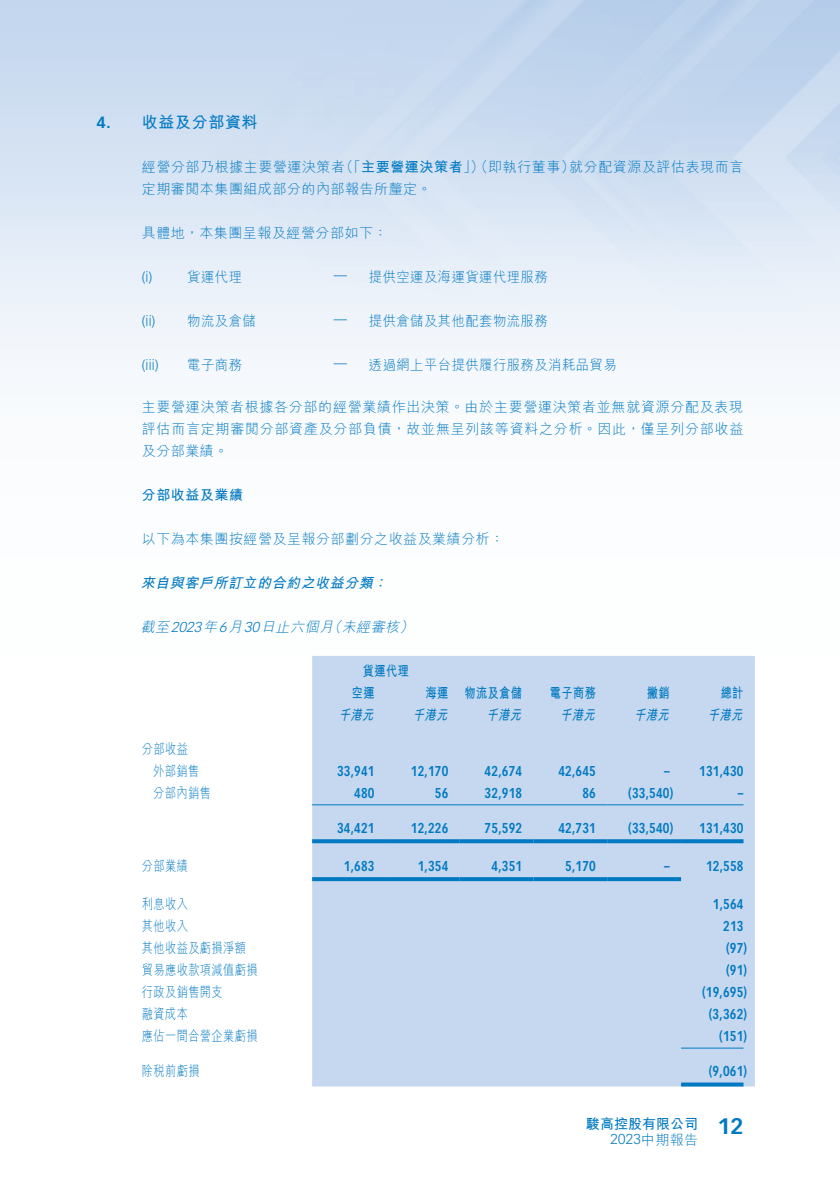
<style>
.page{position:relative;width:840px;height:1191px;background:#fff}
.page>*{position:absolute;margin:0;border:0;box-sizing:border-box;transform-origin:0 0}
._07_NH1{font:700 16px "M Hei HK";letter-spacing:.04em;color:#0079c2}
._07_NH1-2{font:700 16px "Vectora LT Std";color:#0079c2}
._06_Notes{font:300 14px/22px "M Hei HK";letter-spacing:.04em;color:#0079c2}
._51_N_Table_txt{font:700 14px "Vectora LT Std";letter-spacing:.02em;color:#0079c2;scale:.8 1}
._51_N_Table_txt-2{font:300 14px "M Hei HK";letter-spacing:.035em;color:#0079c2;scale:.8 1}
._51_N_Table_txt-3{font:300 14px "M Hei HK";letter-spacing:.035em;color:#0079c2;scale:.95 1}
._06_Notes-2{font:italic 300 14px "M Hei HK";color:#0079c2}
._51_N_Table_txt-4{font:700 14px "M Hei HK";letter-spacing:.04em;color:#0079c2;scale:.8 1}
._51_N_Table_txt-5{font:italic 700 14px "M Hei HK";color:#0079c2;scale:.8 1}
._06_Notes-3{font:italic 700 14px "M Hei HK";color:#0079c2}
._51_N_Table_txt-6{font:300 14px "Vectora LT Std";letter-spacing:.025em;color:#0079c2;scale:.95 1}
._08_NH2{font:700 14px "M Hei HK";color:#0079c2}
._51_N_Table_txt-7{font:300 14px "Vectora LT Std";letter-spacing:.025em;color:#0079c2}
._08_NH2-2{font:700 14px "M Hei HK";letter-spacing:.04em;color:#0079c2}
.s1{font-weight:700}
.s2{font-family:"Vectora LT Std"}
.s3{font-family:"Vectora LT Std";font-size:22px}
.s4{font-family:"M Hei HK"}
</style>
<div class="page">
<div style="left:312px;top:656px;width:442px;height:430px;background:#c6d8ef"></div>
<hr style="left:312px;top:804px;width:73px;height:1px;background:#0079c2">
<hr style="left:385px;top:804px;width:74px;height:1px;background:#0079c2">
<hr style="left:459px;top:804px;width:74px;height:1px;background:#0079c2">
<hr style="left:533px;top:804px;width:74px;height:1px;background:#0079c2">
<hr style="left:607px;top:804px;width:73px;height:1px;background:#0079c2">
<hr style="left:680px;top:804px;width:63px;height:1px;background:#0079c2">
<svg style="left:312px;top:839px;width:73px;height:4px"></svg>
<svg style="left:385px;top:839px;width:74px;height:4px"></svg>
<svg style="left:459px;top:839px;width:74px;height:4px"></svg>
<svg style="left:533px;top:839px;width:74px;height:4px"></svg>
<svg style="left:607px;top:839px;width:73px;height:4px"></svg>
<svg style="left:680px;top:839px;width:63px;height:4px"></svg>
<svg style="left:312px;top:877px;width:73px;height:4px"></svg>
<svg style="left:385px;top:877px;width:74px;height:4px"></svg>
<svg style="left:459px;top:877px;width:74px;height:4px"></svg>
<svg style="left:533px;top:877px;width:74px;height:4px"></svg>
<svg style="left:607px;top:877px;width:73px;height:4px"></svg>
<hr style="left:680px;top:1047px;width:63px;height:1px;background:#0079c2">
<svg style="left:680px;top:1082px;width:63px;height:4px"></svg>
<p class="_07_NH1-2" style="left:96px;top:112px;width:16px">4.</p>
<p class="_07_NH1" style="left:142px;top:110px;width:117px">收益及分部資料</p>
<p class="_06_Notes" style="left:339px;top:155px;width:237px">（「<span class="s1">主要營運決策者</span>」）（即執行董事）</p>
<p class="_06_Notes" style="left:569px;top:155px;width:176px">就分配資源及評估表現而言</p>
<p class="_06_Notes" style="left:142px;top:155px;width:291px">經營分部乃根據主要營運決策者<br>定期審閱本集團組成部分的內部報告所釐定。</p>
<p class="_06_Notes" style="left:142px;top:221px;width:247px">具體地，本集團呈報及經營分部如下：</p>
<p class="_51_N_Table_txt-3" style="left:368px;top:269px;width:190px">提供空運及海運貨運代理服務</p>
<p class="_51_N_Table_txt-3" style="left:187px;top:269px;width:59px">貨運代理</p>
<p class="_51_N_Table_txt-6" style="left:142px;top:269px;width:12px">)i(</p>
<p class="_51_N_Table_txt-6" style="left:333px;top:266px;width:15px">—</p>
<p class="_51_N_Table_txt-6" style="left:142px;top:313px;width:16px">)i i(</p>
<p class="_51_N_Table_txt-3" style="left:187px;top:313px;width:74px">物流及倉儲</p>
<p class="_51_N_Table_txt-6" style="left:333px;top:310px;width:15px">—</p>
<p class="_51_N_Table_txt-3" style="left:368px;top:313px;width:190px">提供倉儲及其他配套物流服務</p>
<p class="_51_N_Table_txt-3" style="left:368px;top:357px;width:262px">透過網上平台提供履行服務及消耗品貿易</p>
<p class="_51_N_Table_txt-3" style="left:187px;top:357px;width:59px">電子商務</p>
<p class="_51_N_Table_txt-6" style="left:142px;top:357px;width:19px">(iii)</p>
<p class="_06_Notes" style="left:142px;top:396px;width:602px;text-align:justify">主要營運決策者根據各分部的經營業績作出決策。由於主要營運決策者並無就資源分配及表現評估而言定期審閱分部資產及分部負債，故並無呈列該等資料之分析。因此，僅呈列分部收益及分部業績。</p>
<p class="_08_NH2-2" style="left:142px;top:485px;width:103px">分部收益及業績</p>
<p class="_06_Notes" style="left:142px;top:528px;width:363px">以下為本集團按經營及呈報分部劃分之收益及業績分析：</p>
<p class="_06_Notes-3" style="left:373px;top:573px;width:19px">：</p>
<p class="_51_N_Table_txt-6" style="left:333px;top:354px;width:15px">—</p>
<p class="_06_Notes-3" style="left:141px;top:573px;width:237px">來自與客戶所訂立的合約之收益分類</p>
<p class="_06_Notes-2" style="left:327px;top:620px;width:18px">（</p>
<p class="_06_Notes-2" style="left:399px;top:620px;width:18px">(</p>
<p class="_06_Notes-2" style="left:141px;top:620px;width:263px">截至<span class="s2">2023</span>年<span class="s2">6</span>月<span class="s2">30</span>日止六個月未經審核</p>
<p class="_51_N_Table_txt-4" style="left:362px;top:661px;width:59px">貨運代理</p>
<p class="_51_N_Table_txt-4" style="left:351px;top:683px;width:30px">空運</p>
<p class="_51_N_Table_txt-4" style="left:425px;top:683px;width:30px">海運</p>
<p class="_51_N_Table_txt-4" style="left:464px;top:683px;width:74px">物流及倉儲</p>
<p class="_51_N_Table_txt-4" style="left:549px;top:683px;width:59px">電子商務</p>
<p class="_51_N_Table_txt-4" style="left:646px;top:683px;width:30px">撇銷</p>
<p class="_51_N_Table_txt-4" style="left:720px;top:683px;width:30px">總計</p>
<p class="_51_N_Table_txt-5" style="left:339px;top:705px;width:49px">千港元</p>
<p class="_51_N_Table_txt-5" style="left:412px;top:705px;width:49px">千港元</p>
<p class="_51_N_Table_txt-5" style="left:486px;top:705px;width:49px">千港元</p>
<p class="_51_N_Table_txt-5" style="left:560px;top:705px;width:49px">千港元</p>
<p class="_51_N_Table_txt-5" style="left:633px;top:705px;width:49px">千港元</p>
<p class="_51_N_Table_txt-5" style="left:707px;top:705px;width:49px">千港元</p>
<p class="_51_N_Table_txt-2" style="left:142px;top:741px;width:59px">分部收益</p>
<p class="_51_N_Table_txt-2" style="left:153px;top:763px;width:59px">外部銷售</p>
<p class="_51_N_Table_txt" style="left:337px;top:762px;width:48px">33,941</p>
<p class="_51_N_Table_txt" style="left:410px;top:762px;width:48px">12,170</p>
<p class="_51_N_Table_txt" style="left:484px;top:762px;width:48px">42,674</p>
<p class="_51_N_Table_txt" style="left:558px;top:762px;width:48px">42,645</p>
<p class="_51_N_Table_txt" style="left:663px;top:762px;width:8px">–</p>
<p class="_51_N_Table_txt" style="left:698px;top:762px;width:57px">131,430</p>
<p class="_51_N_Table_txt-2" style="left:153px;top:785px;width:74px">分部內銷售</p>
<p class="_51_N_Table_txt" style="left:354px;top:784px;width:27px">480</p>
<p class="_51_N_Table_txt" style="left:434px;top:784px;width:18px">56</p>
<p class="_51_N_Table_txt" style="left:484px;top:784px;width:48px">32,918</p>
<p class="_51_N_Table_txt" style="left:582px;top:784px;width:18px">86</p>
<p class="_51_N_Table_txt" style="left:628px;top:784px;width:58px">)33,540(</p>
<p class="_51_N_Table_txt" style="left:737px;top:784px;width:8px">–</p>
<p class="_51_N_Table_txt" style="left:337px;top:819px;width:48px">34,421</p>
<p class="_51_N_Table_txt" style="left:410px;top:819px;width:48px">12,226</p>
<p class="_51_N_Table_txt" style="left:484px;top:819px;width:48px">75,592</p>
<p class="_51_N_Table_txt" style="left:558px;top:819px;width:48px">42,731</p>
<p class="_51_N_Table_txt" style="left:628px;top:819px;width:58px">)33,540(</p>
<p class="_51_N_Table_txt" style="left:698px;top:819px;width:57px">131,430</p>
<p class="_51_N_Table_txt-2" style="left:142px;top:858px;width:59px">分部業績</p>
<p class="_51_N_Table_txt" style="left:344px;top:857px;width:40px">1,683</p>
<p class="_51_N_Table_txt" style="left:417px;top:857px;width:40px">1,354</p>
<p class="_51_N_Table_txt" style="left:491px;top:857px;width:40px">4,351</p>
<p class="_51_N_Table_txt" style="left:565px;top:857px;width:40px">5,170</p>
<p class="_51_N_Table_txt" style="left:663px;top:857px;width:8px">–</p>
<p class="_51_N_Table_txt" style="left:705px;top:857px;width:48px">12,558</p>
<p class="_51_N_Table_txt-2" style="left:142px;top:896px;width:59px">利息收入</p>
<p class="_51_N_Table_txt" style="left:712px;top:895px;width:40px">1,564</p>
<p class="_51_N_Table_txt-2" style="left:142px;top:918px;width:59px">其他收入</p>
<p class="_51_N_Table_txt" style="left:722px;top:917px;width:27px">213</p>
<p class="_51_N_Table_txt-2" style="left:142px;top:940px;width:132px">其他收益及虧損淨額</p>
<p class="_51_N_Table_txt" style="left:725px;top:939px;width:28px">)97(</p>
<p class="_51_N_Table_txt-2" style="left:142px;top:962px;width:146px">貿易應收款項減值虧損</p>
<p class="_51_N_Table_txt" style="left:725px;top:961px;width:28px">)91(</p>
<p class="_51_N_Table_txt-2" style="left:142px;top:984px;width:103px">行政及銷售開支</p>
<p class="_51_N_Table_txt" style="left:701px;top:983px;width:58px">)19,695(</p>
<p class="_51_N_Table_txt-2" style="left:142px;top:1006px;width:59px">融資成本</p>
<p class="_51_N_Table_txt" style="left:708px;top:1005px;width:49px">)3,362(</p>
<p class="_51_N_Table_txt-2" style="left:142px;top:1028px;width:146px">應佔一間合營企業虧損</p>
<p class="_51_N_Table_txt" style="left:718px;top:1027px;width:36px">)151(</p>
<p class="_51_N_Table_txt-2" style="left:142px;top:1063px;width:74px">除稅前虧損</p>
<p class="_51_N_Table_txt" style="left:708px;top:1062px;width:49px">)9,061(</p>
<p class="_08_NH2" style="left:585px;top:1113px;width:159px">駿高控股有限公司 <span class="s3">12</span></p>
<p class="_51_N_Table_txt-7" style="left:610px;top:1130px;width:89px">2023<span class="s4">中期報告</span></p>
</div>
